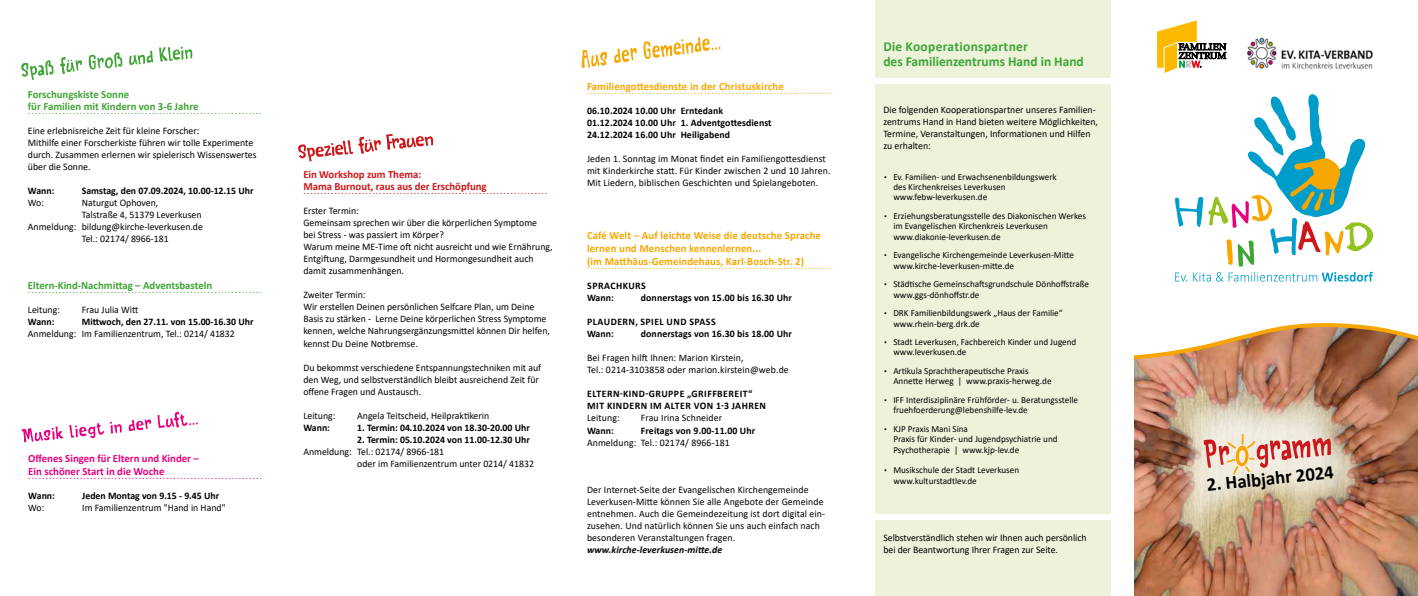
<style>
.page{position:relative;width:1418px;height:596px;background:#fff}
.page>*{position:absolute;margin:0;border:0;box-sizing:border-box;transform-origin:0 0}
.t1{font:700 19.1px "Calibri";color:#000}
.t2{font:700 13.7px/14.7px "Calibri";color:#3fa535}
.t3{font:700 11px/13px "Calibri";letter-spacing:.01em;color:#f7a600}
.t4{font:700 11px/12px "Calibri";color:#3fa535}
.t5{font:700 11px/13px "Calibri";color:#e6007d}
.t6{font:700 11px/12px "Calibri";letter-spacing:-.005em;color:#cd171a}
.t7{font:10px/12px "Calibri";color:#000}
.t8{font:700 10px/12px "Calibri";letter-spacing:.01em;color:#000}
.t9{font:10px "Calibri";color:#f7a600}
.t10{font:10px "Calibri";color:#3fa535}
.t11{font:700 10px/12px "Calibri";letter-spacing:.05em;color:#000}
.t12{font:10px "Calibri";color:#cd171a}
.t13{font:10px "Calibri";color:#e6007d}
.t14{font:italic 700 10px "Calibri";letter-spacing:.01em;color:#000}
.t15{font:700 10px/12px "Calibri";letter-spacing:.045em;color:#000}
.t16{font:9.3px/10.3px "Calibri";color:#000}
.s1{font-size:16.7px}
</style>
<div class="page">
<img style="left:1134px;top:371px;width:283px;height:224px">
<svg style="left:1134px;top:43px;width:283px;height:328px"></svg>
<svg style="left:1157px;top:20px;width:69px;height:53px"></svg>
<img style="left:1170px;top:395px;width:194px;height:145px">
<svg style="left:1175px;top:272px;width:197px;height:9px"></svg>
<svg style="left:1174px;top:93px;width:199px;height:173px"></svg>
<div style="left:874px;top:0;width:236px;height:595px;background:#ecf3da"></div>
<div style="left:872px;top:79px;width:241px;height:5px;background:#fff"></div>
<div style="left:872px;top:514px;width:241px;height:5px;background:#fff"></div>
<svg style="left:581px;top:37px;width:139px;height:31px"></svg>
<svg style="left:21px;top:47px;width:171px;height:33px"></svg>
<img style="left:1245px;top:37px;width:129px;height:32px">
<svg style="left:22px;top:411px;width:176px;height:31px"></svg>
<svg style="left:298px;top:134px;width:135px;height:27px"></svg>
<p class="t4" style="left:28px;top:88px;width:172px">Forschungskiste Sonne<br>für Familien mit Kindern von 3-6 Jahre</p>
<p class="t10" style="left:28px;top:104px;width:235px">....................................................................</p>
<p class="t7" style="left:28px;top:124px;width:230px">Eine erlebnisreiche Zeit für kleine Forscher:<br>Mithilfe einer Forscherkiste führen wir tolle Experimente durch. Zusammen erlernen wir spielerisch Wissenswertes über die Sonne.</p>
<p class="t8" style="left:28px;top:184px;width:28px">Wann:</p>
<p class="t8" style="left:82px;top:184px;width:173px">Samstag, den 07.09.2024, 10.00-12.15 Uhr</p>
<p class="t7" style="left:28px;top:196px;width:18px">Wo:</p>
<p class="t7" style="left:82px;top:196px;width:78px">Naturgut Ophoven,</p>
<p class="t7" style="left:82px;top:208px;width:121px">Talstraße 4, 51379 Leverkusen</p>
<p class="t7" style="left:28px;top:220px;width:177px">Anmeldung: bildung@kirche-leverkusen.de</p>
<p class="t7" style="left:82px;top:232px;width:88px">Tel.: 02174/ 8966-181</p>
<p class="t4" style="left:28px;top:278px;width:186px">Eltern-Kind-Nachmittag – Adventsbasteln</p>
<p class="t10" style="left:28px;top:282px;width:235px">....................................................................</p>
<p class="t7" style="left:28px;top:303px;width:34px">Leitung:</p>
<p class="t7" style="left:82px;top:303px;width:58px">Frau Julia Witt</p>
<p class="t8" style="left:28px;top:315px;width:28px">Wann:</p>
<p class="t8" style="left:82px;top:315px;width:173px">Mittwoch, den 27.11. von 15.00-16.30 Uhr</p>
<p class="t7" style="left:28px;top:327px;width:208px">Anmeldung: Im Familienzentrum, Tel.: 0214/ 41832</p>
<p class="t5" style="left:28px;top:451px;width:172px">Offenes Singen für Eltern und Kinder –<br>Ein schöner Start in die Woche</p>
<p class="t13" style="left:28px;top:468px;width:235px">....................................................................</p>
<p class="t8" style="left:28px;top:489px;width:28px">Wann:</p>
<p class="t8" style="left:82px;top:489px;width:138px">Jeden Montag von 9.15 - 9.45 Uhr</p>
<p class="t7" style="left:28px;top:501px;width:18px">Wo:</p>
<p class="t7" style="left:82px;top:501px;width:145px">Im Familienzentrum "Hand in Hand"</p>
<p class="t6" style="left:303px;top:168px;width:185px">Ein Workshop zum Thema:<br>Mama Burnout, raus aus der Erschöpfung</p>
<p class="t12" style="left:303px;top:184px;width:245px">.......................................................................</p>
<p class="t7" style="left:303px;top:205px;width:251px">Erster Termin:<br>Gemeinsam sprechen wir über die körperlichen Symptome<br>bei Stress - was passiert im Körper?<br>Warum meine ME-Time oft nicht ausreicht und wie Ernährung, Entgiftung, Darmgesundheit und Hormongesundheit auch damit zusammenhängen.</p>
<p class="t7" style="left:303px;top:289px;width:248px">Zweiter Termin:<br>Wir erstellen Deinen persönlichen Selfcare Plan, um Deine Basis zu stärken - Lerne Deine körperlichen Stress Symptome kennen, welche Nahrungsergänzungsmittel können Dir helfen, kennst Du Deine Notbremse.</p>
<p class="t7" style="left:303px;top:361px;width:239px">Du bekommst verschiedene Entspannungstechniken mit auf den Weg, und selbstverständlich bleibt ausreichend Zeit für offene Fragen und Austausch.</p>
<p class="t7" style="left:303px;top:409px;width:34px">Leitung:</p>
<p class="t7" style="left:357px;top:409px;width:133px">Angela Teitscheid, Heilpraktikerin</p>
<p class="t8" style="left:303px;top:421px;width:28px">Wann:</p>
<p class="t8" style="left:357px;top:421px;width:174px">1. Termin: 04.10.2024 von 18.30-20.00 Uhr</p>
<p class="t8" style="left:357px;top:433px;width:174px">2. Termin: 05.10.2024 von 11.00-12.30 Uhr</p>
<p class="t7" style="left:357px;top:445px;width:178px;text-indent:-54px">Anmeldung: Tel.: 02174/ 8966-181<br>oder im Familienzentrum unter 0214/ 41832</p>
<p class="t3" style="left:587px;top:80px;width:198px">Familiengottesdienste in der Christuskirche</p>
<p class="t9" style="left:587px;top:84px;width:245px">.......................................................................</p>
<p class="t8" style="left:587px;top:104px;width:186px">06.10.2024 10.00 Uhr Erntedank<br>01.12.2024 10.00 Uhr 1. Adventgottesdienst<br>24.12.2024 16.00 Uhr Heiligabend</p>
<p class="t7" style="left:587px;top:152px;width:245px">Jeden 1. Sonntag im Monat findet ein Familiengottesdienst mit Kinderkirche statt. Für Kinder zwischen 2 und 10 Jahren.<br>Mit Liedern, biblischen Geschichten und Spielangeboten.</p>
<p class="t3" style="left:587px;top:229px;width:235px">Café Welt – Auf leichte Weise die deutsche Sprache lernen und Menschen kennenlernen...<br>(im Matthäus-Gemeindehaus, Karl-Bosch-Str. 2)</p>
<p class="t9" style="left:587px;top:259px;width:245px">.......................................................................</p>
<p class="t15" style="left:587px;top:280px;width:60px">SPRACHKURS<br>Wann:</p>
<p class="t8" style="left:641px;top:292px;width:153px">donnerstags von 15.00 bis 16.30 Uhr</p>
<p class="t11" style="left:587px;top:316px;width:130px">PLAUDERN, SPIEL UND SPASS<br>Wann:</p>
<p class="t8" style="left:641px;top:328px;width:153px">donnerstags von 16.30 bis 18.00 Uhr</p>
<p class="t7" style="left:587px;top:351px;width:203px">Bei Fragen hilft Ihnen: Marion Kirstein,<br>Tel.: 0214-3103858 oder marion.kirstein@web.de</p>
<p class="t11" style="left:587px;top:388px;width:180px">ELTERN-KIND-GRUPPE „GRIFFBEREIT“<br>MIT KINDERN IM ALTER VON 1-3 JAHREN</p>
<p class="t7" style="left:587px;top:411px;width:34px">Leitung:</p>
<p class="t7" style="left:641px;top:411px;width:83px">Frau Irina Schneider</p>
<p class="t8" style="left:587px;top:424px;width:28px">Wann:</p>
<p class="t8" style="left:641px;top:424px;width:116px">Freitags von 9.00-11.00 Uhr</p>
<p class="t7" style="left:587px;top:435px;width:144px">Anmeldung: Tel.: 02174/ 8966-181</p>
<p class="t7" style="left:587px;top:482px;width:240px">Der Internet-Seite der Evangelischen Kirchengemeinde Leverkusen-Mitte können Sie alle Angebote der Gemeinde entnehmen. Auch die Gemeindezeitung ist dort digital ein&shy;zusehen. Und natürlich können Sie uns auch einfach nach besonderen Veranstaltungen fragen.</p>
<p class="t14" style="left:587px;top:542px;width:137px">www.kirche-leverkusen-mitte.de</p>
<h2 class="t2" style="left:883px;top:39px;width:202px">Die Kooperationspartner<br>des Familienzentrums Hand in Hand</h2>
<p class="t7" style="left:883px;top:103px;width:216px">Die folgenden Kooperationspartner unseres Familien&shy;zentrums Hand in Hand bieten weitere Möglichkeiten, Termine, Veranstaltungen, Informationen und Hilfen zu erhalten:</p>
<p class="t16" style="left:893px;top:171px;width:165px;text-indent:-10px"><span class="s1">·</span> Ev. Familien- und Erwachsenenbildungswerk des Kirchenkreises Leverkusen www.febw-leverkusen.de</p>
<p class="t16" style="left:893px;top:210px;width:194px;text-indent:-10px"><span class="s1">·</span> Erziehungsberatungsstelle des Diakonischen Werkes im Evangelischen Kirchenkreis Leverkusen www.diakonie-leverkusen.de</p>
<p class="t16" style="left:893px;top:250px;width:182px;text-indent:-10px"><span class="s1">·</span> Evangelische Kirchengemeinde Leverkusen-Mitte www.kirche-leverkusen-mitte.de</p>
<p class="t16" style="left:893px;top:278px;width:197px;text-indent:-10px"><span class="s1">·</span> Städtische Gemeinschaftsgrundschule Dönhoffstraße www.ggs-dönhoffstr.de</p>
<p class="t16" style="left:893px;top:307px;width:171px;text-indent:-10px"><span class="s1">·</span> DRK Familienbildungswerk „Haus der Familie“ www.rhein-berg.drk.de</p>
<p class="t16" style="left:893px;top:336px;width:184px;text-indent:-10px"><span class="s1">·</span> Stadt Leverkusen, Fachbereich Kinder und Jugend www.leverkusen.de</p>
<p class="t16" style="left:893px;top:365px;width:160px;text-indent:-10px"><span class="s1">·</span> Artikula Sprachtherapeutische Praxis<br>Annette Herweg | www.praxis-herweg.de</p>
<p class="t16" style="left:893px;top:394px;width:186px;text-indent:-10px"><span class="s1">·</span> IFF Interdisziplinäre Frühförder- u. Beratungsstelle fruehfoerderung@lebenshilfe-lev.de</p>
<p class="t16" style="left:893px;top:423px;width:166px;text-indent:-10px"><span class="s1">·</span> KJP Praxis Mani Sina<br>Praxis für Kinder- und Jugendpsychiatrie und<br>Psychotherapie | www.kjp-lev.de</p>
<p class="t16" style="left:893px;top:464px;width:127px;text-indent:-10px"><span class="s1">·</span> Musikschule der Stadt Leverkusen www.kulturstadtlev.de</p>
<p class="t7" style="left:883px;top:531px;width:205px">Selbstverständlich stehen wir Ihnen auch persönlich bei der Beantwortung Ihrer Fragen zur Seite.</p>
<h1 class="t1" style="left:1205px;top:471px;width:129px;rotate:-6deg">2. Halbjahr 2024</h1>
</div>
